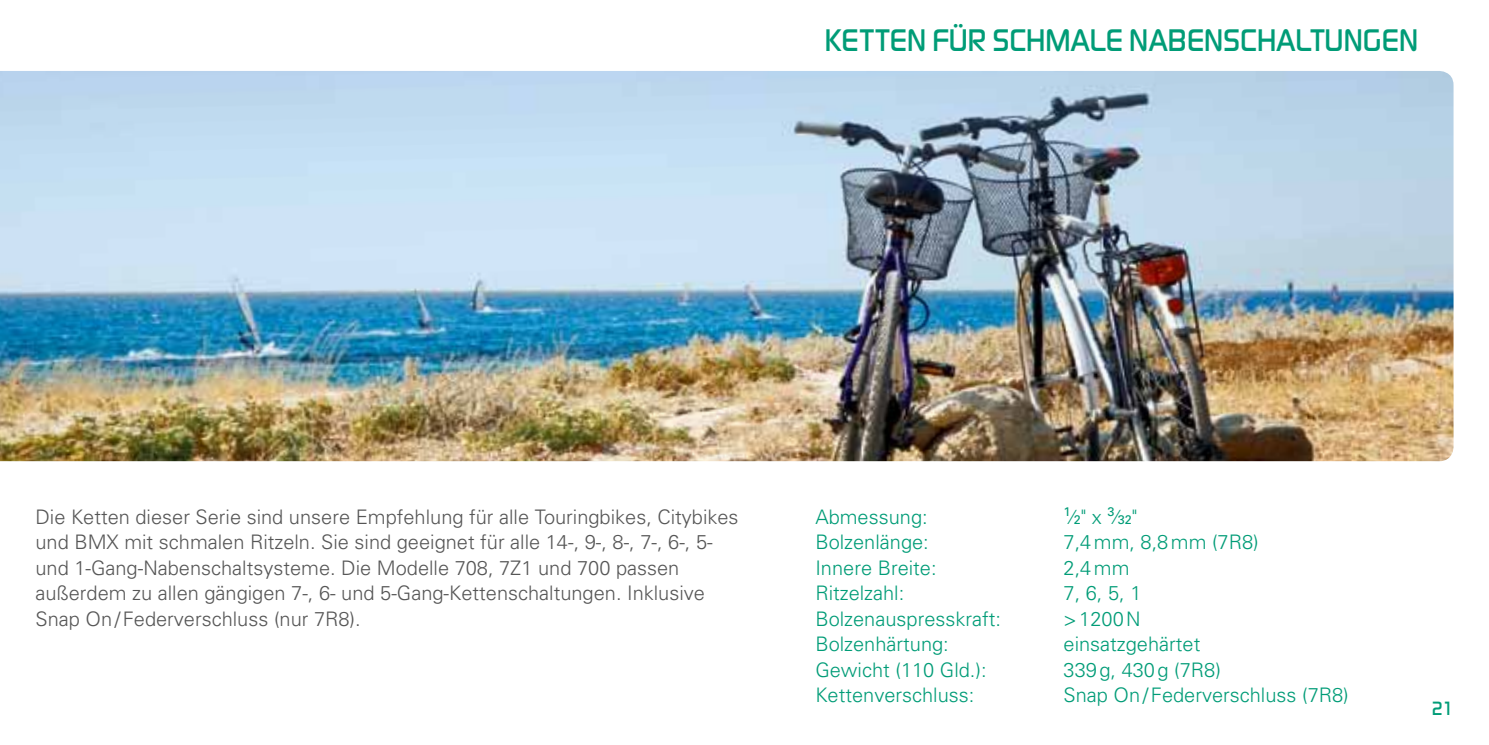
<style>
.page{position:relative;width:1489px;height:745px;background:#fff}
.page>*{position:absolute;margin:0;border:0;box-sizing:border-box;transform-origin:0 0}
.t1{font:500 32.5px "Digital Sans EFOP";color:#009c77}
.t2{font:300 20px/25.5px "Univers";color:#565656}
.t3{font:300 20px "Univers";color:#009c77}
.t4{font:500 20px "Digital Sans EFOP";color:#009c77}
.t5{font:12.5px "Univers";color:#009c77}
.s1{font-weight:300;font-size:20px}
</style>
<div class="page">
<img style="left:0;top:71px;width:1453px;height:390px">
<h1 class="t1" style="left:824px;top:21px;width:188px">KETTEN FÜR SCHM</h1>
<h1 class="t1" style="left:1070px;top:21px;width:116px">ALE NABENSCH</h1>
<h1 class="t1" style="left:1276px;top:21px;width:68px">ALTUNGEN</h1>
<p class="t2" style="left:35px;top:503px;width:704px">Die Ketten dieser Serie sind unsere Empfehlung für alle Touringbikes, Citybikes und BMX mit schmalen Ritzeln. Sie sind geeignet für alle 14-, 9-, 8-, 7-, 6-, 5- und 1-Gang-Nabenschaltsysteme. Die Modelle 708, 7Z1 und 700 passen außerdem zu allen gängigen 7-, 6- und 5-Gang-Kettenschaltungen. Inklusive Snap On/Federverschluss (nur 7R8).</p>
<p class="t3" style="left:815px;top:504px;width:114px">Abmessung:</p>
<p class="t5" style="left:1063px;top:511px;width:75px">1<span class="s1">⁄</span>2<span class="s1">" x</span> 3<span class="s1">⁄</span>32<span class="s1">"</span></p>
<p class="t3" style="left:815px;top:529px;width:115px">Bolzenlänge:</p>
<p class="t3" style="left:1063px;top:529px;width:197px">7,4mm, 8,8mm (7R8)</p>
<p class="t3" style="left:815px;top:555px;width:123px">Innere Breite:</p>
<p class="t3" style="left:1063px;top:555px;width:67px">2,4mm</p>
<p class="t3" style="left:815px;top:580px;width:90px">Ritzelzahl:</p>
<p class="t3" style="left:1063px;top:580px;width:79px">7, 6, 5, 1</p>
<p class="t3" style="left:815px;top:606px;width:187px">Bolzenauspresskraft:</p>
<p class="t3" style="left:1063px;top:606px;width:79px">&gt;1200N</p>
<p class="t3" style="left:815px;top:631px;width:135px">Bolzenhärtung:</p>
<p class="t3" style="left:1063px;top:631px;width:138px">einsatzgehärtet</p>
<p class="t3" style="left:815px;top:657px;width:173px">Gewicht (110 Gld.):</p>
<p class="t3" style="left:1063px;top:657px;width:159px">339g, 430g (7R8)</p>
<p class="t3" style="left:815px;top:682px;width:160px">Kettenverschluss:</p>
<p class="t3" style="left:1063px;top:682px;width:287px">Snap On/Federverschluss (7R8)</p>
<p class="t4" style="left:1431px;top:696px;width:24px">21</p>
</div>
